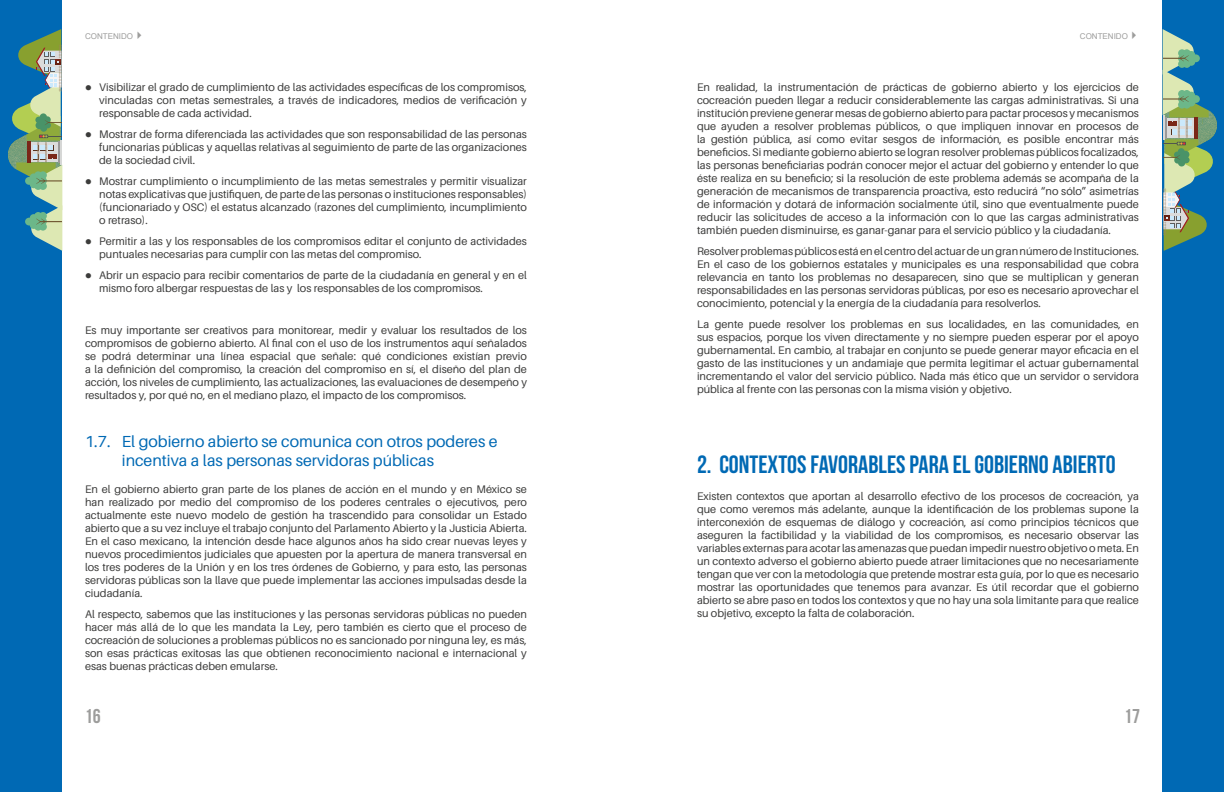
<style>
.page{position:relative;width:1224px;height:792px;background:#fff}
.page>*{position:absolute;margin:0;border:0;box-sizing:border-box;transform-origin:0 0}
.t1{font:700 25px "Bebas Neue";color:#0069b4}
.t2{font:700 20px "Bebas Neue";color:#9d9d9c}
.t3{font:16px/19.2px "Aileron";color:#0069b4}
.t4{font:11px/13px "Aileron";color:#3c3c3b;text-align:justify}
.t5{font:8px "Arial";color:#9d9d9c}
</style>
<div class="page">
<div style="left:0;top:0;width:62px;height:792px;background:#0069b4"></div>
<svg style="left:8px;top:29px;width:54px;height:222px"></svg>
<div style="left:1162px;top:0;width:62px;height:792px;background:#0069b4"></div>
<svg style="left:1163px;top:29px;width:54px;height:222px"></svg>
<p class="t5" style="left:85px;top:31px;width:61px">CONTENIDO✔</p>
<p class="t5" style="left:1080px;top:31px;width:61px">CONTENIDO✔</p>
<p class="t4" style="left:99px;top:80px;width:429px;text-indent:-14px">● Visibilizar el grado de cumplimiento de las actividades específicas de los compromisos, vinculadas con metas semestrales, a través de indicadores, medios de verificación y responsable de cada actividad.</p>
<p class="t4" style="left:99px;top:127px;width:429px;text-indent:-14px">● Mostrar de forma diferenciada las actividades que son responsabilidad de las personas funcionarias públicas y aquellas relativas al seguimiento de parte de las organizaciones de la sociedad civil.</p>
<p class="t4" style="left:99px;top:174px;width:429px;text-indent:-14px">● Mostrar cumplimiento o incumplimiento de las metas semestrales y permitir visualizar notas explicativas que justifiquen, de parte de las personas o instituciones responsables) (funcionariado y OSC) el estatus alcanzado (razones del cumplimiento, incumplimiento o retraso).</p>
<p class="t4" style="left:99px;top:234px;width:429px;text-indent:-14px">● Permitir a las y los responsables de los compromisos editar el conjunto de actividades puntuales necesarias para cumplir con las metas del compromiso.</p>
<p class="t4" style="left:99px;top:268px;width:429px;text-indent:-14px">● Abrir un espacio para recibir comentarios de parte de la ciudadanía en general y en el mismo foro albergar respuestas de las y los responsables de los compromisos.</p>
<p class="t4" style="left:85px;top:323px;width:443px">Es muy importante ser creativos para monitorear, medir y evaluar los resultados de los compromisos de gobierno abierto. Al final con el uso de los instrumentos aquí señalados se podrá determinar una línea espacial que señale: qué condiciones existían previo a la definición del compromiso, la creación del compromiso en sí, el diseño del plan de acción, los niveles de cumplimiento, las actualizaciones, las evaluaciones de desempeño y resultados y, por qué no, en el mediano plazo, el impacto de los compromisos.</p>
<h3 class="t3" style="left:122px;top:432px;width:377px;text-indent:-37px">1.7. El gobierno abierto se comunica con otros poderes e incentiva a las personas servidoras públicas</h3>
<p class="t4" style="left:85px;top:483px;width:443px">En el gobierno abierto gran parte de los planes de acción en el mundo y en México se han realizado por medio del compromiso de los poderes centrales o ejecutivos, pero actualmente este nuevo modelo de gestión ha trascendido para consolidar un Estado abierto que a su vez incluye el trabajo conjunto del Parlamento Abierto y la Justicia Abierta.<br>En el caso mexicano, la intención desde hace algunos años ha sido crear nuevas leyes y nuevos procedimientos judiciales que apuesten por la apertura de manera transversal en los tres poderes de la Unión y en los tres órdenes de Gobierno, y para esto, las personas servidoras públicas son la llave que puede implementar las acciones impulsadas desde la ciudadanía.</p>
<p class="t4" style="left:85px;top:608px;width:443px">Al respecto, sabemos que las instituciones y las personas servidoras públicas no pueden hacer más allá de lo que les mandata la Ley, pero también es cierto que el proceso de cocreación de soluciones a problemas públicos no es sancionado por ninguna ley, es más, son esas prácticas exitosas las que obtienen reconocimiento nacional e internacional y esas buenas prácticas deben emularse.</p>
<p class="t4" style="left:697px;top:81px;width:443px">En realidad, la instrumentación de prácticas de gobierno abierto y los ejercicios de cocreación pueden llegar a reducir considerablemente las cargas administrativas. Si una institución previene generar mesas de gobierno abierto para pactar procesos y mecanismos que ayuden a resolver problemas públicos, o que impliquen innovar en procesos de la gestión pública, así como evitar sesgos de información, es posible encontrar más beneficios. Si mediante gobierno abierto se logran resolver problemas públicos focalizados, las personas beneficiarias podrán conocer mejor el actuar del gobierno y entender lo que éste realiza en su beneficio; si la resolución de este problema además se acompaña de la generación de mecanismos de transparencia proactiva, esto reducirá “no sólo” asimetrías de información y dotará de información socialmente útil, sino que eventualmente puede reducir las solicitudes de acceso a la información con lo que las cargas administrativas también pueden disminuirse, es ganar-ganar para el servicio público y la ciudadanía.</p>
<p class="t4" style="left:697px;top:245px;width:443px">Resolver problemas públicos está en el centro del actuar de un gran número de Instituciones.<br>En el caso de los gobiernos estatales y municipales es una responsabilidad que cobra relevancia en tanto los problemas no desaparecen, sino que se multiplican y generan responsabilidades en las personas servidoras públicas, por eso es necesario aprovechar el conocimiento, potencial y la energía de la ciudadanía para resolverlos.</p>
<p class="t4" style="left:697px;top:318px;width:443px">La gente puede resolver los problemas en sus localidades, en las comunidades, en sus espacios, porque los viven directamente y no siempre pueden esperar por el apoyo gubernamental. En cambio, al trabajar en conjunto se puede generar mayor eficacia en el gasto de las instituciones y un andamiaje que permita legitimar el actuar gubernamental incrementando el valor del servicio público. Nada más ético que un servidor o servidora pública al frente con las personas con la misma visión y objetivo.</p>
<h1 class="t1" style="left:697px;top:450px;width:420px">2. CONTEXTOS FAVORABLES PARA EL GOBIERNO ABIERTO</h1>
<p class="t4" style="left:697px;top:490px;width:443px">Existen contextos que aportan al desarrollo efectivo de los procesos de cocreación, ya que como veremos más adelante, aunque la identificación de los problemas supone la interconexión de esquemas de diálogo y cocreación, así como principios técnicos que aseguren la factibilidad y la viabilidad de los compromisos, es necesario observar las variables externas para acotar las amenazas que puedan impedir nuestro objetivo o meta. En un contexto adverso el gobierno abierto puede atraer limitaciones que no necesariamente tengan que ver con la metodología que pretende mostrar esta guía, por lo que es necesario mostrar las oportunidades que tenemos para avanzar. Es útil recordar que el gobierno abierto se abre paso en todos los contextos y que no hay una sola limitante para que realice su objetivo, excepto la falta de colaboración.</p>
<h2 class="t2" style="left:85px;top:705px;width:17px">16</h2>
<h2 class="t2" style="left:1124px;top:705px;width:17px">17</h2>
</div>
